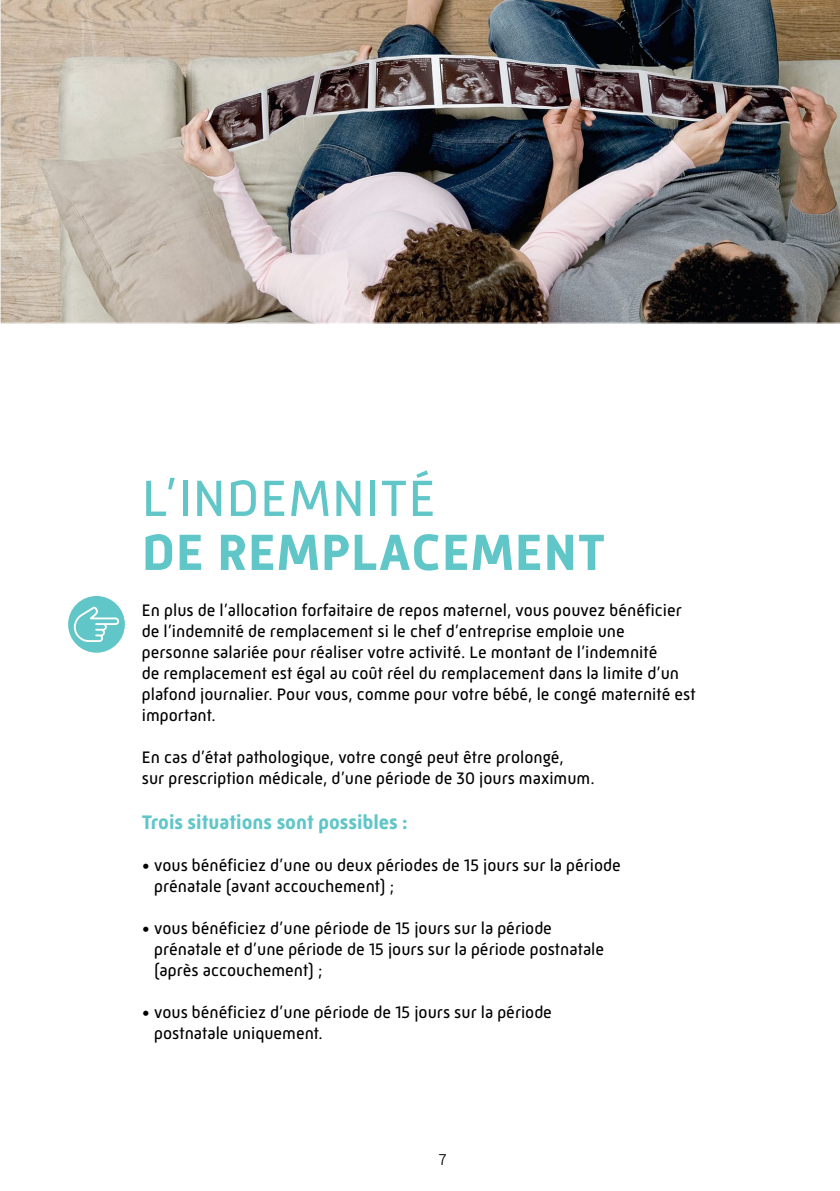
<style>
.page{position:relative;width:840px;height:1191px;background:#fff}
.page>*{position:absolute;margin:0;border:0;box-sizing:border-box;transform-origin:0 0}
.t1{font:700 52px "Mic 32 New";letter-spacing:.02em;color:#60c6c7}
.t2{font:52px "Mic 32 New";letter-spacing:.02em;color:#60c6c7}
.t3{font:700 20px "Mic 32 New";color:#60c6c7}
.t4{font:17px/21px "Mic 32 New";color:#000}
.t5{font:300 16px "Mic 32 New";color:#000}
</style>
<div class="page">
<img style="left:0;top:0;width:839px;height:323px">
<div style="left:68px;top:596px;width:57px;height:56px;background:#60c6c7;border-radius:50%"></div>
<svg style="left:74px;top:606px;width:45px;height:36px"></svg>
<h1 class="t2" style="left:142px;top:468px;width:295px">L’INDEMNITÉ</h1>
<h1 class="t1" style="left:142px;top:522px;width:464px">DE REMPLACEMENT</h1>
<p class="t4" style="left:142px;top:599px;width:555px">En plus de l’allocation forfaitaire de repos maternel, vous pouvez bénéficier de l’indemnité de remplacement si le chef d’entreprise emploie une personne salariée pour réaliser votre activité. Le montant de l’indemnité<br>de remplacement est égal au coût réel du remplacement dans la limite d’un plafond journalier. Pour vous, comme pour votre bébé, le congé maternité est important.</p>
<p class="t4" style="left:142px;top:746px;width:454px">En cas d’état pathologique, votre congé peut être prolongé,<br>sur prescription médicale, d’une période de 30 jours maximum.</p>
<p class="t3" style="left:142px;top:810px;width:267px">Trois situations sont possibles :</p>
<p class="t4" style="left:154px;top:854px;width:468px;text-indent:-12px">• vous bénéficiez d’une ou deux périodes de 15 jours sur la période prénatale (avant accouchement) ;</p>
<p class="t4" style="left:154px;top:917px;width:451px;text-indent:-12px">• vous bénéficiez d’une période de 15 jours sur la période prénatale et d’une période de 15 jours sur la période postnatale (après accouchement) ;</p>
<p class="t4" style="left:154px;top:1001px;width:399px;text-indent:-12px">• vous bénéficiez d’une période de 15 jours sur la période postnatale uniquement.</p>
<p class="t5" style="left:438px;top:1150px;width:9px">7</p>
</div>
